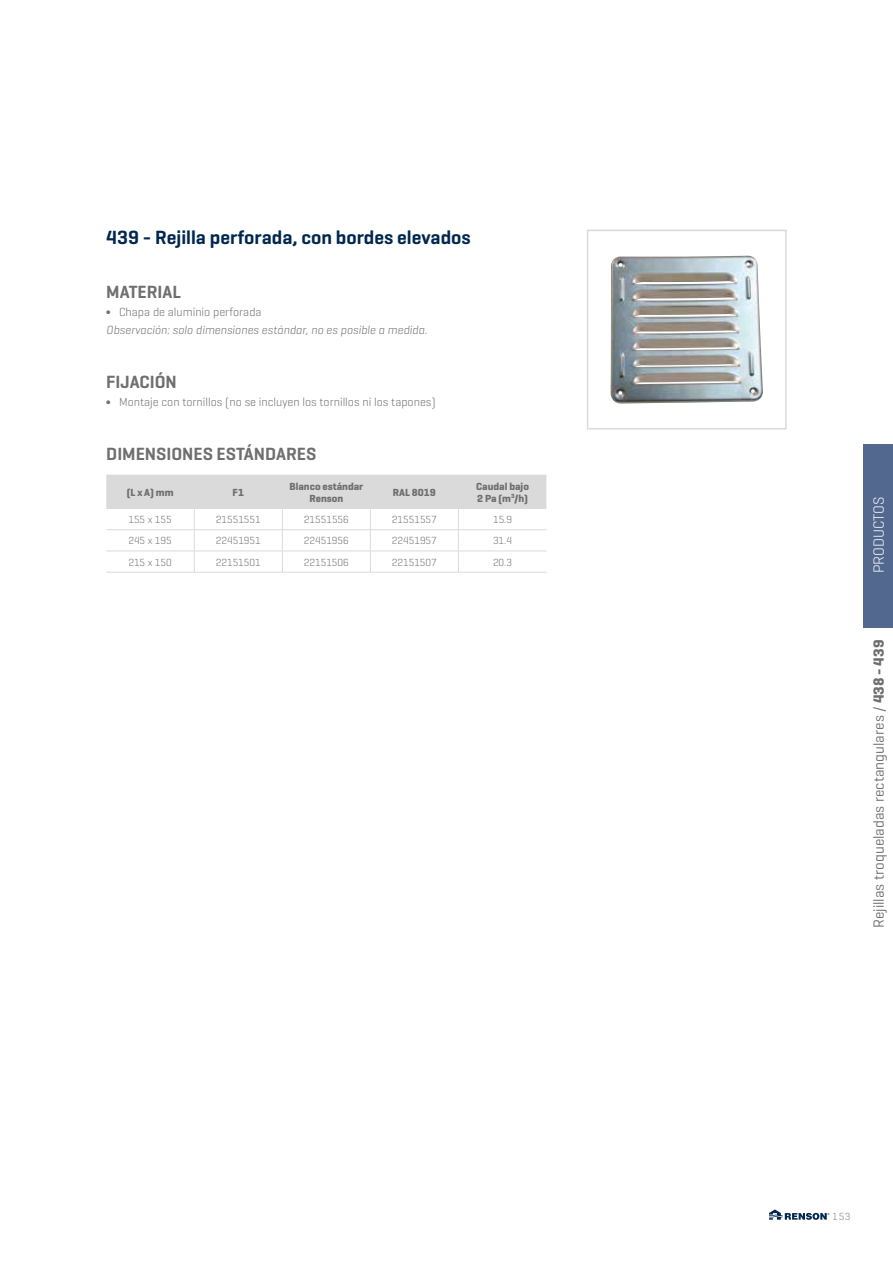
<style>
.page{position:relative;width:893px;height:1263px;background:#fff}
.page>*{position:absolute;margin:0;border:0;box-sizing:border-box;transform-origin:0 0}
.t1{font:600 19.5px "Geogrotesque";color:#00274f}
.t2{font:600 18px "Geogrotesque";color:#706f6f}
.t3{font:15px "Geogrotesque";color:#706f6f}
.t4{font:300 15px "Geogrotesque";color:#fff}
.t5{font:300 12px "Geogrotesque";color:#706f6f}
.t6{font:italic 300 12px "Geogrotesque";color:#706f6f}
.t7{font:300 10.5px "Geogrotesque";color:#706f6f}
.t8{font:700 10.5px/12px "Geogrotesque";color:#706f6f;text-align:center}
.t9{font:10.5px "Geogrotesque";color:#9d9d9c}
.s1{font-weight:700}
</style>
<div class="page">
<div style="left:863px;top:444px;width:30px;height:184px;background:#52688e"></div>
<svg style="left:106px;top:475px;width:440px;height:97px"></svg>
<hr style="left:106px;top:572px;width:88px;height:1px;background:#dadada">
<hr style="left:194px;top:572px;width:88px;height:1px;background:#dadada">
<hr style="left:282px;top:572px;width:88px;height:1px;background:#dadada">
<hr style="left:370px;top:572px;width:88px;height:1px;background:#dadada">
<hr style="left:458px;top:572px;width:88px;height:1px;background:#dadada">
<hr style="left:194px;top:475px;width:1px;height:33px;background:#dadada">
<hr style="left:282px;top:475px;width:1px;height:33px;background:#dadada">
<hr style="left:370px;top:475px;width:1px;height:33px;background:#dadada">
<hr style="left:458px;top:475px;width:1px;height:33px;background:#dadada">
<img style="left:610px;top:256px;width:153px;height:148px">
<div style="left:587px;top:230px;width:200px;height:199px;border:2px solid #dadada"></div>
<svg style="left:769px;top:1209px;width:60px;height:11px"></svg>
<h1 class="t1" style="left:106px;top:225px;width:366px">439 - Rejilla perforada, con bordes elevados</h1>
<h2 class="t2" style="left:106px;top:281px;width:76px">MATERIAL</h2>
<p class="t5" style="left:106px;top:305px;width:157px">∫ Chapa de aluminio perforada</p>
<p class="t6" style="left:106px;top:323px;width:322px">Observación: solo dimensiones estándar, no es posible a medida.</p>
<h2 class="t2" style="left:106px;top:371px;width:72px">FIJACIÓN</h2>
<p class="t5" style="left:106px;top:395px;width:331px">∫ Montaje con tornillos (no se incluyen los tornillos ni los tapones)</p>
<h2 class="t2" style="left:106px;top:443px;width:212px">DIMENSIONES ESTÁNDARES</h2>
<p class="t8" style="left:127px;top:486px;width:48px">(L x A) mm</p>
<p class="t8" style="left:233px;top:486px;width:13px">F1</p>
<p class="t8" style="left:289px;top:480px;width:75px">Blanco estándar<br>Renson</p>
<p class="t8" style="left:393px;top:486px;width:45px">RAL 8019</p>
<p class="t8" style="left:476px;top:480px;width:54px;text-align:left">Caudal bajo<br>2 Pa (m<sup>3</sup>/h)</p>
<p class="t7" style="left:128px;top:513px;width:45px">155 x 155</p>
<p class="t7" style="left:216px;top:513px;width:47px">21551551</p>
<p class="t7" style="left:304px;top:513px;width:47px">21551556</p>
<p class="t7" style="left:392px;top:513px;width:47px">21551557</p>
<p class="t7" style="left:493px;top:513px;width:21px">15.9</p>
<p class="t7" style="left:128px;top:534px;width:45px">245 x 195</p>
<p class="t7" style="left:216px;top:534px;width:47px">22451951</p>
<p class="t7" style="left:304px;top:534px;width:47px">22451956</p>
<p class="t7" style="left:392px;top:534px;width:47px">22451957</p>
<p class="t7" style="left:493px;top:534px;width:21px">31.4</p>
<p class="t7" style="left:128px;top:555px;width:45px">215 x 150</p>
<p class="t7" style="left:216px;top:555px;width:47px">22151501</p>
<p class="t7" style="left:304px;top:555px;width:47px">22151506</p>
<p class="t7" style="left:392px;top:555px;width:47px">22151507</p>
<p class="t7" style="left:493px;top:555px;width:21px">20.3</p>
<h3 class="t4" style="left:869px;top:573px;width:78px;rotate:-90deg">PRODUCTOS</h3>
<h3 class="t3" style="left:869px;top:928px;width:290px;rotate:-90deg">Rejillas troqueladas rectangulares / <span class="s1">438 - 439</span></h3>
<p class="t9" style="left:833px;top:1210px;width:19px">153</p>
</div>
